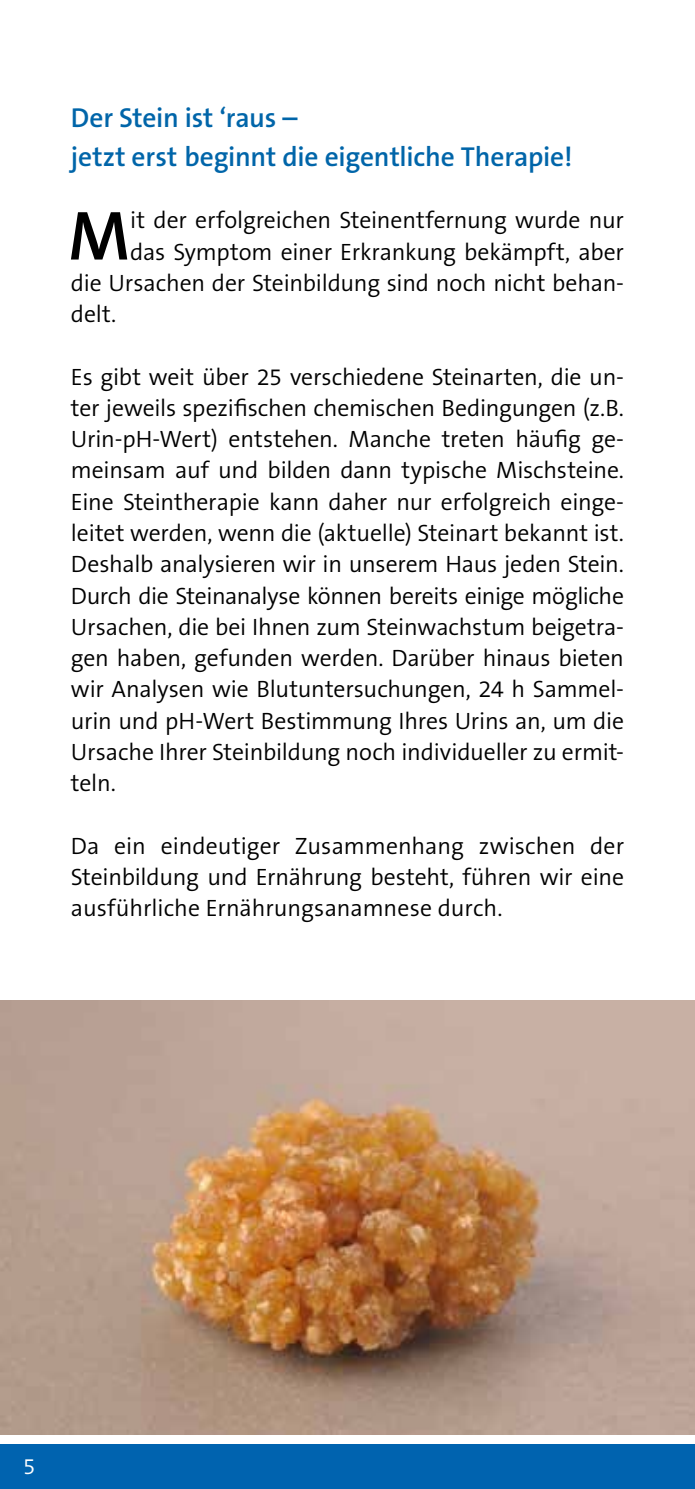
<style>
.page{position:relative;width:695px;height:1489px;background:#fff}
.page>*{position:absolute;margin:0;border:0;box-sizing:border-box;transform-origin:0 0}
.t1{font:600 70px "The Sans B W6";color:#000}
.t2{font:600 27.5px/39px "The Sans B W6";letter-spacing:-.005em;color:#0065a9}
.t3{font:300 23.75px/31.2px "The Sans B W4";letter-spacing:-.005em;color:#000;text-align:justify}
.t4{font:300 22.5px "The Sans B W4";color:#fff}
</style>
<div class="page">
<div style="left:0;top:1444px;width:694px;height:44px;background:#0063af"></div>
<img style="left:0;top:1000px;width:694px;height:433px">
<p class="t2" style="left:71px;top:98px;width:503px">Der Stein ist ‘raus –<br>jetzt erst beginnt die eigentliche Therapie!</p>
<h1 class="t1" style="left:68px;top:191px;width:64px">M</h1>
<p class="t3" style="left:130px;top:205px;width:495px">it der erfolgreichen Steinentfernung wurde nur</p>
<p class="t3" style="left:130px;top:236px;width:495px">das Symptom einer Erkrankung bekämpft, aber</p>
<p class="t3" style="left:71px;top:267px;width:554px">die Ursachen der Steinbildung sind noch nicht behan-</p>
<p class="t3" style="left:71px;top:298px;width:47px">delt.</p>
<p class="t3" style="left:71px;top:361px;width:554px">Es gibt weit über 25 verschiedene Steinarten, die un&shy;ter jeweils spezifischen chemischen Bedingungen (z.B.<br>Urin-pH-Wert) entstehen. Manche treten häufig ge&shy;meinsam auf und bilden dann typische Mischsteine.<br>Eine Steintherapie kann daher nur erfolgreich einge&shy;leitet werden, wenn die (aktuelle) Steinart bekannt ist.<br>Deshalb analysieren wir in unserem Haus jeden Stein.<br>Durch die Steinanalyse können bereits einige mögliche Ursachen, die bei Ihnen zum Steinwachstum beigetra&shy;gen haben, gefunden werden. Darüber hinaus bieten wir Analysen wie Blutuntersuchungen, 24 h Sammel&shy;urin und pH-Wert Bestimmung Ihres Urins an, um die Ursache Ihrer Steinbildung noch individueller zu ermit&shy;teln.</p>
<p class="t3" style="left:71px;top:830px;width:554px">Da ein eindeutiger Zusammenhang zwischen der Steinbildung und Ernährung besteht, führen wir eine ausführliche Ernährungsanamnese durch.</p>
<p class="t4" style="left:23px;top:1451px;width:14px">5</p>
</div>
